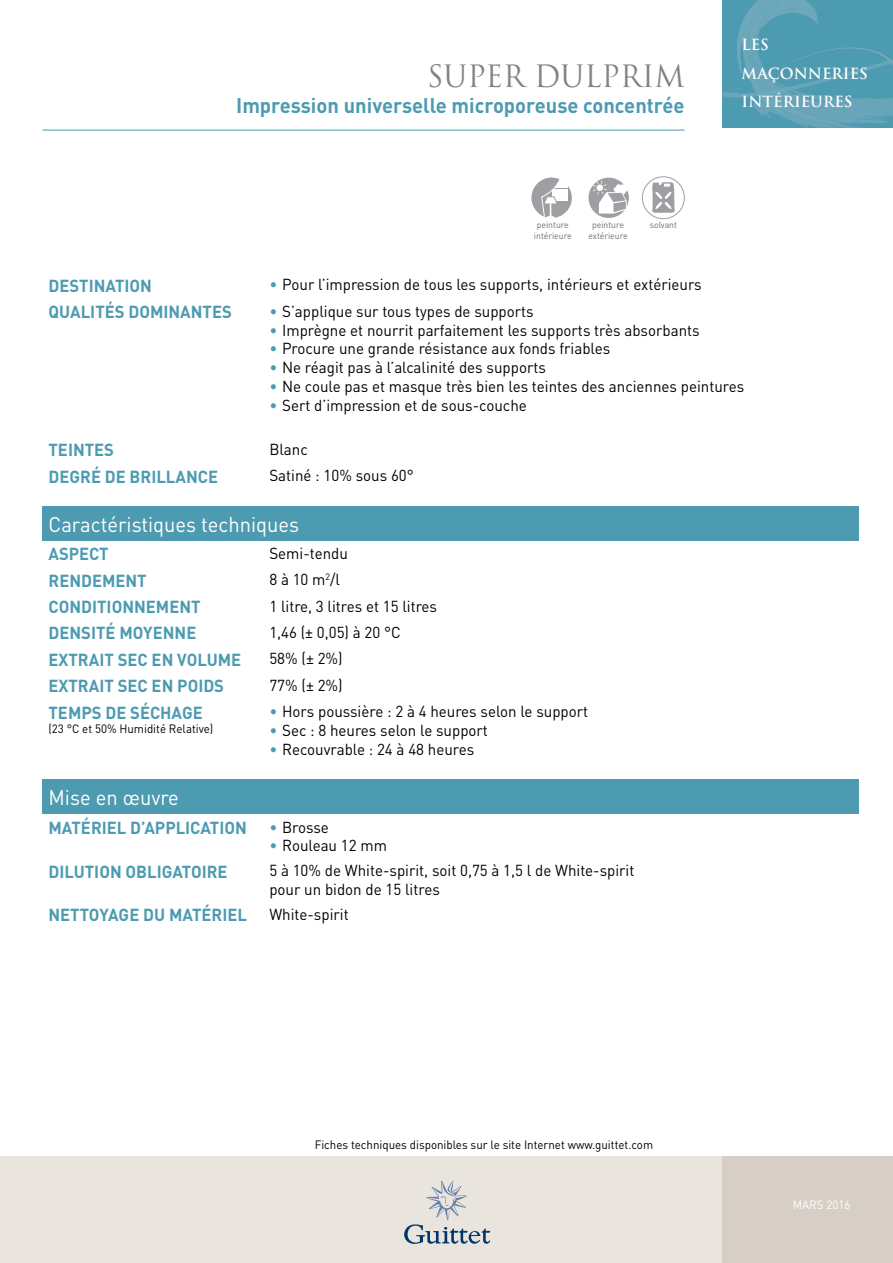
<style>
.page{position:relative;width:893px;height:1263px;background:#fff}
.page>*{position:absolute;margin:0;border:0;box-sizing:border-box;transform-origin:0 0}
.t1{font:30px "Trajan";color:#808285;scale:.96 1}
.t2{font:700 21px "DIN";color:#4d9bb1;scale:.96 1}
.t3{font:21px "DIN";color:#fff;scale:.96 1}
.t4{font:700 17.25px "DIN";color:#4d9bb1;scale:.96 1}
.t5{font:15.75px/18.9px "DIN";color:#000;scale:.96 1}
.t6{font:700 15px/28.5px "Trajan";color:#fff}
.t7{font:12px "DIN";color:#000;scale:.96 1}
.t8{font:12px "DIN";color:#fff;scale:.96 1}
.t9{font:9px/10.8px "DIN";color:#6d6e71;text-align:center;scale:.96 1}
.s1{color:#4d9bb1}
</style>
<div class="page">
<svg style="left:723px;top:0;width:170px;height:128px;background:#559eb3"></svg>
<hr style="left:43px;top:130px;width:642px;height:1px;background:#4d9bb1">
<div style="left:43px;top:506px;width:816px;height:34px;background:#4d9bb1"></div>
<div style="left:43px;top:780px;width:816px;height:34px;background:#4d9bb1"></div>
<div style="left:0;top:1157px;width:893px;height:106px;background:#e9e4de"></div>
<svg style="left:404px;top:1180px;width:86px;height:64px"></svg>
<div style="left:723px;top:1157px;width:170px;height:106px;background:#d7cfc5"></div>
<div style="left:531px;top:178px;width:41px;height:40px;background:#9d9fa2;border-radius:50%"></div>
<div style="left:560px;top:176px;width:8px;height:12px;background:#fff"></div>
<div style="left:560px;top:189px;width:8px;height:12px;background:#fff"></div>
<svg style="left:532px;top:178px;width:28px;height:40px"></svg>
<div style="left:642px;top:176px;width:43px;height:43px;border:1px solid #9d9fa2;border-radius:50%"></div>
<svg style="left:652px;top:182px;width:23px;height:31px"></svg>
<div style="left:589px;top:178px;width:40px;height:40px;background:#9d9fa2;border-radius:50%"></div>
<svg style="left:592px;top:180px;width:36px;height:34px"></svg>
<h1 class="t1" style="left:427px;top:59px;width:270px">SUPER DULPRIM</h1>
<h2 class="t2" style="left:236px;top:91px;width:469px">Impression universelle microporeuse concentrée</h2>
<p class="t9" style="left:534px;top:220px;width:41px">peinture intérieure</p>
<p class="t9" style="left:592px;top:220px;width:35px">peinture</p>
<p class="t9" style="left:650px;top:220px;width:30px">solvant</p>
<p class="t9" style="left:588px;top:230px;width:42px">extérieure</p>
<p class="t6" style="left:742px;top:30px;width:128px">LES<br>MAÇONNERIES<br>INTÉRIEURES</p>
<p class="t4" style="left:49px;top:274px;width:109px">DESTINATION</p>
<p class="t5" style="left:269px;top:275px;width:452px"><span class="s1">•</span> Pour l’impression de tous les supports, intérieurs et extérieurs</p>
<p class="t4" style="left:49px;top:301px;width:193px">QUALITÉS DOMINANTES</p>
<p class="t5" style="left:269px;top:301px;width:277px"><span class="s1">•</span> S’applique sur tous types de supports</p>
<p class="t5" style="left:269px;top:320px;width:450px"><span class="s1">•</span> Imprègne et nourrit parfaitement les supports très absorbants</p>
<p class="t5" style="left:269px;top:339px;width:357px"><span class="s1">•</span> Procure une grande résistance aux fonds friables</p>
<p class="t5" style="left:269px;top:358px;width:290px"><span class="s1">•</span> Ne réagit pas à l’alcalinité des supports</p>
<p class="t5" style="left:269px;top:377px;width:496px"><span class="s1">•</span> Ne coule pas et masque très bien les teintes des anciennes peintures</p>
<p class="t5" style="left:269px;top:396px;width:270px"><span class="s1">•</span> Sert d’impression et de sous-couche</p>
<p class="t4" style="left:49px;top:439px;width:70px">TEINTES</p>
<p class="t5" style="left:269px;top:439px;width:42px">Blanc</p>
<p class="t4" style="left:49px;top:465px;width:178px">DEGRÉ DE BRILLANCE</p>
<p class="t5" style="left:269px;top:466px;width:152px">Satiné : 10% sous 60°</p>
<h2 class="t3" style="left:49px;top:511px;width:263px">Caractéristiques techniques</h2>
<p class="t4" style="left:49px;top:543px;width:64px">ASPECT</p>
<p class="t5" style="left:269px;top:543px;width:83px">Semi-tendu</p>
<p class="t4" style="left:49px;top:569px;width:104px">RENDEMENT</p>
<p class="t5" style="left:269px;top:570px;width:75px">8 à 10 m<sup>2</sup>/l</p>
<p class="t4" style="left:49px;top:596px;width:160px">CONDITIONNEMENT</p>
<p class="t5" style="left:269px;top:596px;width:176px">1 litre, 3 litres et 15 litres</p>
<p class="t4" style="left:49px;top:622px;width:156px">DENSITÉ MOYENNE</p>
<p class="t5" style="left:269px;top:622px;width:138px">1,46 (± 0,05) à 20 °C</p>
<p class="t4" style="left:49px;top:648px;width:202px">EXTRAIT SEC EN VOLUME</p>
<p class="t5" style="left:269px;top:649px;width:78px">58% (± 2%)</p>
<p class="t4" style="left:49px;top:675px;width:184px">EXTRAIT SEC EN POIDS</p>
<p class="t5" style="left:269px;top:675px;width:78px">77% (± 2%)</p>
<p class="t4" style="left:49px;top:701px;width:162px">TEMPS DE SÉCHAGE</p>
<p class="t7" style="left:49px;top:721px;width:173px">(23 °C et 50% Humidité Relative)</p>
<p class="t5" style="left:269px;top:701px;width:334px"><span class="s1">•</span> Hors poussière : 2 à 4 heures selon le support</p>
<p class="t5" style="left:269px;top:720px;width:229px"><span class="s1">•</span> Sec : 8 heures selon le support</p>
<p class="t5" style="left:269px;top:739px;width:215px"><span class="s1">•</span> Recouvrable : 24 à 48 heures</p>
<h2 class="t3" style="left:49px;top:784px;width:137px">Mise en œuvre</h2>
<p class="t4" style="left:49px;top:816px;width:208px">MATÉRIEL D’APPLICATION</p>
<p class="t5" style="left:269px;top:817px;width:63px"><span class="s1">•</span> Brosse</p>
<p class="t5" style="left:269px;top:836px;width:124px"><span class="s1">•</span> Rouleau 12 mm</p>
<p class="t4" style="left:49px;top:860px;width:188px">DILUTION OBLIGATOIRE</p>
<p class="t5" style="left:269px;top:861px;width:382px">5 à 10% de White-spirit, soit 0,75 à 1,5 l de White-spirit pour un bidon de 15 litres</p>
<p class="t4" style="left:49px;top:904px;width:208px">NETTOYAGE DU MATÉRIEL</p>
<p class="t5" style="left:269px;top:904px;width:84px">White-spirit</p>
<p class="t7" style="left:315px;top:1137px;width:354px">Fiches techniques disponibles sur le site Internet www.guittet.com</p>
<p class="t8" style="left:793px;top:1197px;width:62px">MARS 2016</p>
</div>
